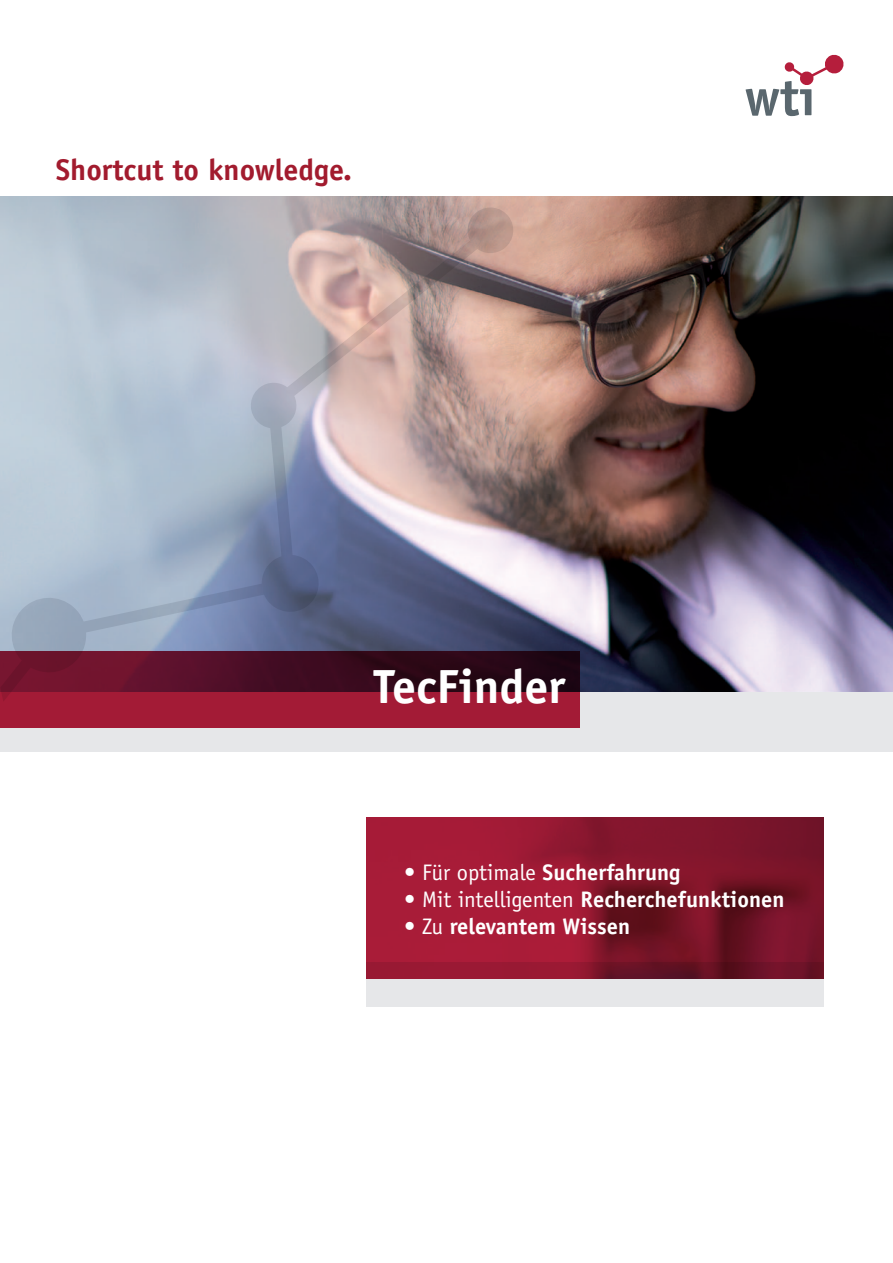
<style>
.page{position:relative;width:893px;height:1263px;background:#fff}
.page>*{position:absolute;margin:0;border:0;box-sizing:border-box;transform-origin:0 0}
.t1{font:700 48px "Officina Sans";color:#fff}
.t2{font:700 30px "Officina Sans";color:#a21b2e}
.t3{font:700 22.5px "Officina Sans";color:#fff}
.s1{font-weight:400}
</style>
<div class="page">
<div style="left:0;top:677px;width:893px;height:74px;background:#e6e7e9"></div>
<div style="left:366px;top:962px;width:457px;height:44px;background:#e6e7e9"></div>
<img style="left:366px;top:817px;width:457px;height:162px">
<img style="left:0;top:196px;width:893px;height:496px">
<svg style="left:746px;top:55px;width:97px;height:61px"></svg>
<svg style="left:0;top:651px;width:580px;height:76px;background:#8f1730"></svg>
<svg style="left:0;top:205px;width:516px;height:497px;background:#a19aa8"></svg>
<h2 class="t2" style="left:56px;top:151px;width:298px">Shortcut to knowledge.</h2>
<h1 class="t1" style="left:373px;top:657px;width:194px">TecFinder</h1>
<p class="t3" style="left:404px;top:858px;width:278px"><span class="s1">• Für optimale</span> Sucherfahrung</p>
<p class="t3" style="left:404px;top:885px;width:382px"><span class="s1">• Mit intelligenten</span> Recherchefunktionen</p>
<p class="t3" style="left:404px;top:912px;width:227px"><span class="s1">• Zu</span> relevantem Wissen</p>
</div>
